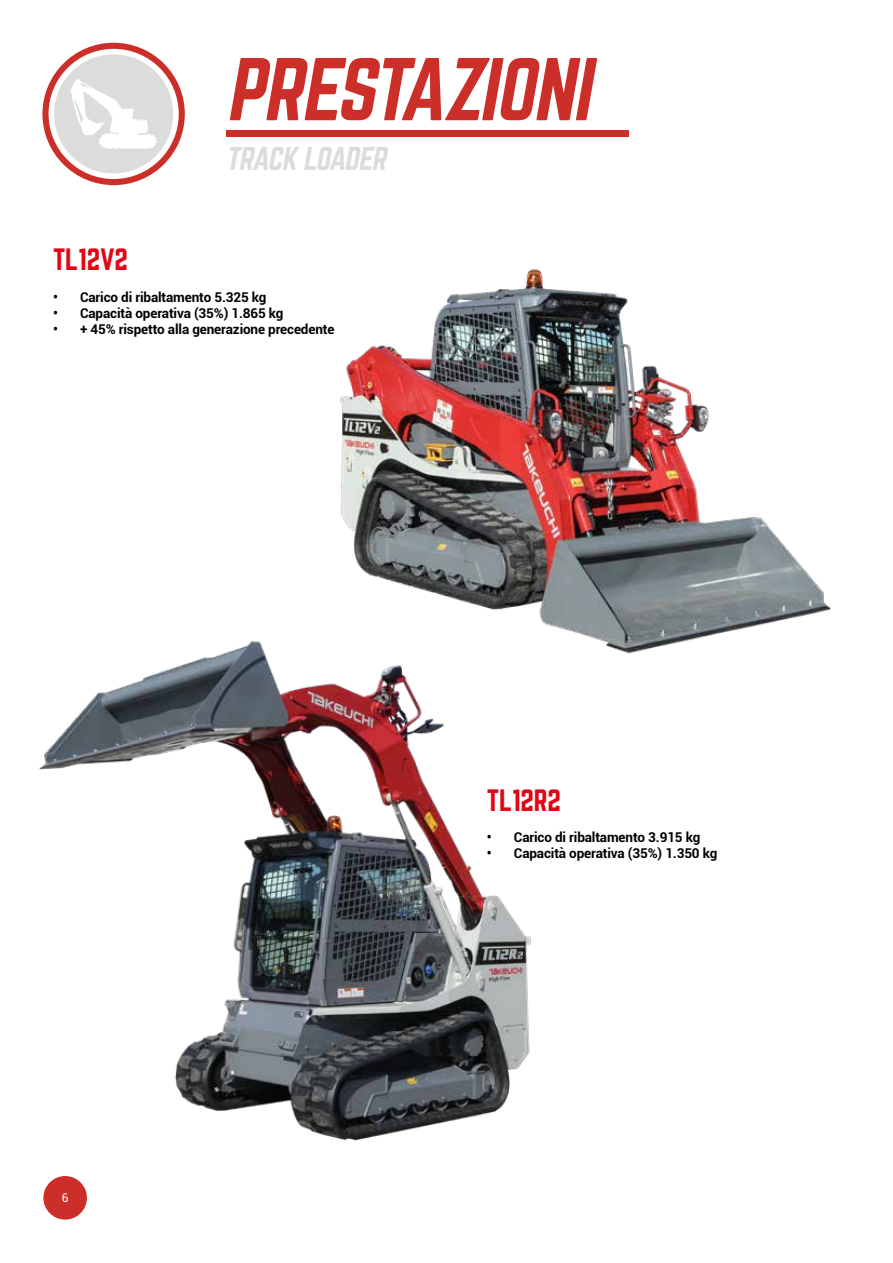
<style>
.page{position:relative;width:893px;height:1263px;background:#fff}
.page>*{position:absolute;margin:0;border:0;box-sizing:border-box;transform-origin:0 0}
.t1{font:italic 77.85px "Norwester";color:#cc2f29}
.t2{font:italic 28.8px "Norwester";color:#dbdcdc}
.t3{font:27px "Norwester";letter-spacing:-.01em;color:#e30516}
.t4{font:700 13.5px "Roboto";letter-spacing:-.01em;color:#000}
.t5{font:12px "Roboto";color:#fff}
</style>
<div class="page">
<div style="left:226px;top:130px;width:402px;height:7px;background:#cc2f29"></div>
<svg style="left:42px;top:43px;width:143px;height:142px;background:#cf3c36"></svg>
<div style="left:49px;top:49px;width:130px;height:130px;background:#fff;border-radius:50%"></div>
<div style="left:54px;top:54px;width:119px;height:119px;background:#dbdcdc;border-radius:50%"></div>
<svg style="left:70px;top:79px;width:87px;height:70px"></svg>
<img style="left:39px;top:645px;width:492px;height:496px">
<img style="left:246px;top:269px;width:585px;height:403px">
<div style="left:43px;top:1176px;width:44px;height:43px;background:#cc2f29;border-radius:50%"></div>
<h1 class="t1" style="left:226px;top:52px;width:380px">PRESTAZIONI</h1>
<h2 class="t2" style="left:226px;top:145px;width:167px">TRACK LOADER</h2>
<h3 class="t3" style="left:53px;top:247px;width:76px">TL12V2</h3>
<p class="t4" style="left:53px;top:288px;width:215px">• Carico di ribaltamento 5.325 kg</p>
<p class="t4" style="left:53px;top:304px;width:232px">• Capacità operativa (35%) 1.865 kg</p>
<p class="t4" style="left:53px;top:320px;width:283px">• + 45% rispetto alla generazione precedente</p>
<p class="t5" style="left:62px;top:1190px;width:8px">6</p>
<h3 class="t3" style="left:487px;top:787px;width:75px">TL12R2</h3>
<p class="t4" style="left:487px;top:828px;width:215px">• Carico di ribaltamento 3.915 kg</p>
<p class="t4" style="left:487px;top:844px;width:232px">• Capacità operativa (35%) 1.350 kg</p>
</div>
